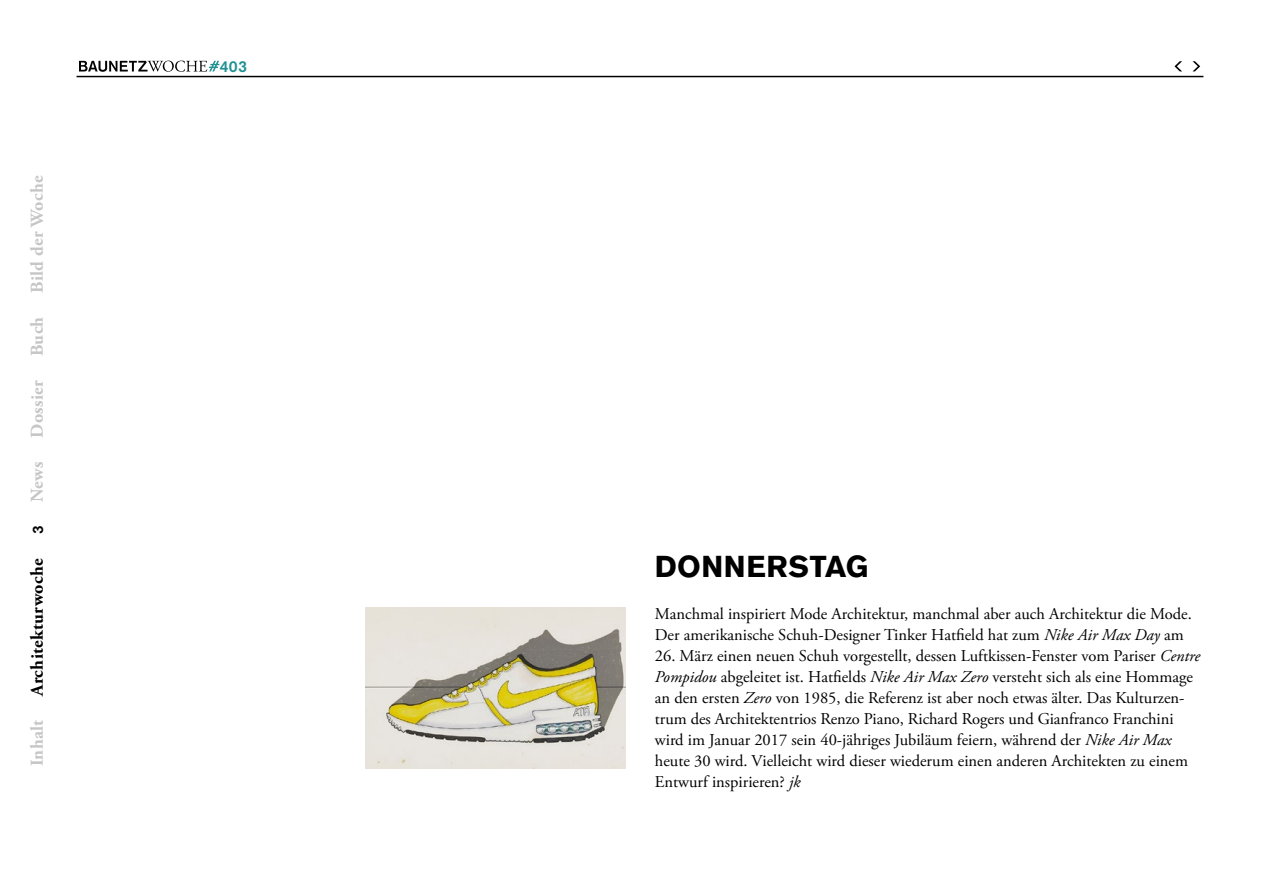
<style>
.page{position:relative;width:1263px;height:893px;background:#fff}
.page>*{position:absolute;margin:0;border:0;box-sizing:border-box;transform-origin:0 0}
.t1{font:700 30px "Akzidenz Grotesk BQ";letter-spacing:.02em;color:#000}
.t2{font:700 18px "Adobe Garamond Pro";letter-spacing:.02em;color:#c6c6c6}
.t3{font:700 18px "Adobe Garamond Pro";letter-spacing:.02em;color:#000}
.t4{font:16.5px/21px "Adobe Garamond Pro";color:#000}
.t5{font:500 15.75px "Akzidenz Grotesk BQ";color:#1f9192}
.t6{font:500 15px "Akzidenz Grotesk BQ";color:#000}
.s1{font-style:italic}
</style>
<div class="page">
<hr style="left:77px;top:76px;width:1126px;height:1px;background:#000">
<svg style="left:1192px;top:61px;width:8px;height:10px"></svg>
<svg style="left:1174px;top:61px;width:8px;height:10px"></svg>
<img style="left:366px;top:607px;width:259px;height:162px">
<svg style="left:79px;top:61px;width:140px;height:11px"></svg>
<p class="t2" style="left:27px;top:293px;width:119px;rotate:-90deg">Bild der Woche</p>
<p class="t2" style="left:27px;top:356px;width:41px;rotate:-90deg">Buch</p>
<p class="t2" style="left:27px;top:438px;width:59px;rotate:-90deg">Dossier</p>
<p class="t2" style="left:27px;top:502px;width:42px;rotate:-90deg">News</p>
<p class="t6" style="left:29px;top:534px;width:10px;rotate:-90deg">3</p>
<p class="t3" style="left:27px;top:696px;width:139px;rotate:-90deg">Architekturwoche</p>
<p class="t2" style="left:27px;top:766px;width:49px;rotate:-90deg">Inhalt</p>
<p class="t5" style="left:220px;top:56px;width:28px">403</p>
<h1 class="t1" style="left:655px;top:549px;width:215px">DONNERSTAG</h1>
<p class="t4" style="left:655px;top:604px;width:538px">Manchmal inspiriert Mode Architektur, manchmal aber auch Architektur die Mode.<br>Der amerikanische Schuh-Designer Tinker Hatfield hat zum <span class="s1">Nike Air Max Day</span> am</p>
<p class="t4" style="left:655px;top:646px;width:547px">26. März einen neuen Schuh vorgestellt, dessen Luftkissen-Fenster vom Pariser <span class="s1">Centre Pompidou</span> abgeleitet ist. Hatfields <span class="s1">Nike Air Max Zero</span> versteht sich als eine Hommage an den ersten <span class="s1">Zero</span> von 1985, die Referenz ist aber noch etwas älter. Das Kulturzen&shy;trum des Architektentrios Renzo Piano, Richard Rogers und Gianfranco Franchini wird im Januar 2017 sein 40-jähriges Jubiläum feiern, während der <span class="s1">Nike Air Max </span>heute 30 wird. Vielleicht wird dieser wiederum einen anderen Architekten zu einem Entwurf inspirieren? <span class="s1">jk</span></p>
</div>
